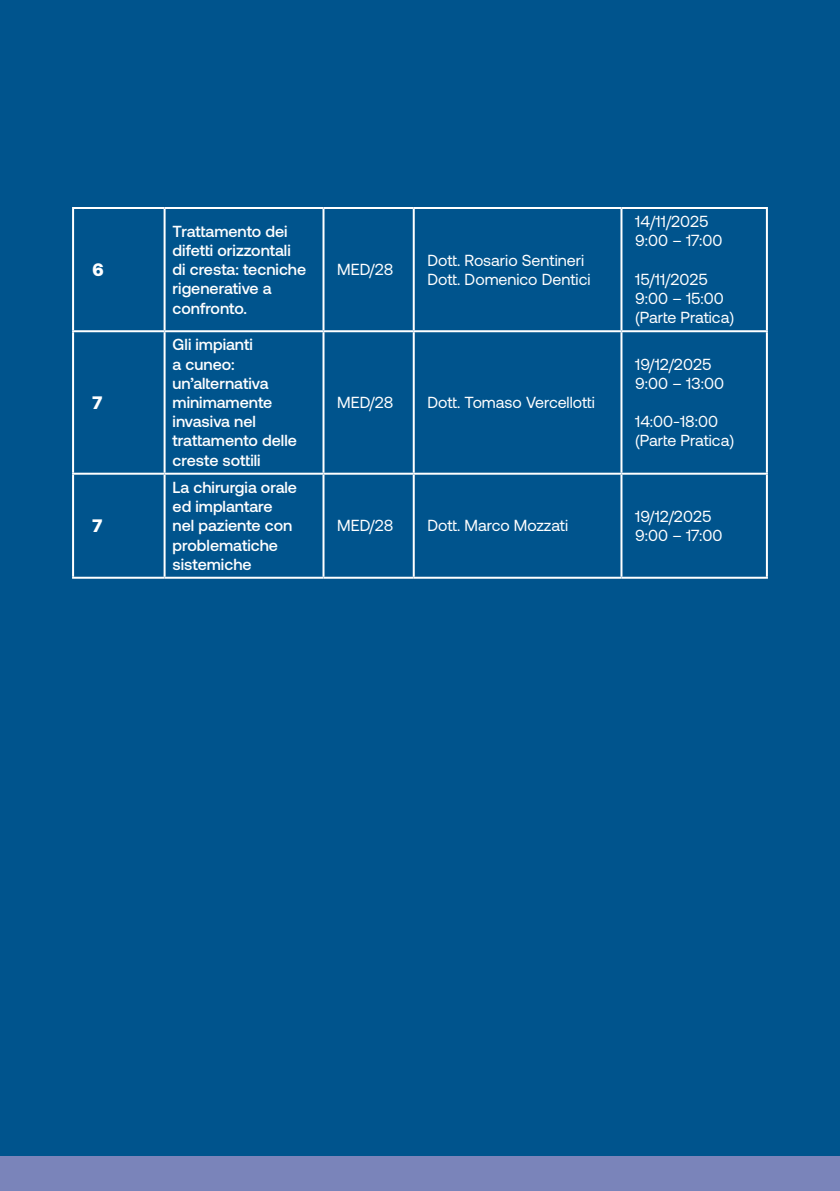
<style>
.page{position:relative;width:840px;height:1191px;background:#fff}
.page>*{position:absolute;margin:0;border:0;box-sizing:border-box;transform-origin:0 0}
.t1{font:900 18px "Aeonik";color:#fff}
.t2{font:500 16px/19.2px "Aeonik";color:#fff}
.t3{font:16px/19.2px "Aeonik";color:#fff}
</style>
<div class="page">
<div style="left:0;top:0;width:839px;height:1191px;background:#00548d"></div>
<div style="left:0;top:1157px;width:839px;height:34px;background:#7a84ba"></div>
<hr style="left:72px;top:207px;width:92px;height:2px;background:#fff">
<hr style="left:72px;top:209px;width:2px;height:121px;background:#fff">
<hr style="left:164px;top:207px;width:159px;height:2px;background:#fff">
<hr style="left:163px;top:209px;width:2px;height:121px;background:#fff">
<hr style="left:323px;top:207px;width:90px;height:2px;background:#fff">
<hr style="left:322px;top:209px;width:2px;height:121px;background:#fff">
<hr style="left:413px;top:207px;width:208px;height:2px;background:#fff">
<hr style="left:412px;top:209px;width:2px;height:121px;background:#fff">
<hr style="left:621px;top:207px;width:146px;height:2px;background:#fff">
<hr style="left:620px;top:209px;width:2px;height:121px;background:#fff">
<hr style="left:765px;top:209px;width:2px;height:121px;background:#fff">
<hr style="left:72px;top:330px;width:92px;height:2px;background:#fff">
<hr style="left:72px;top:332px;width:2px;height:141px;background:#fff">
<hr style="left:164px;top:330px;width:159px;height:2px;background:#fff">
<hr style="left:163px;top:332px;width:2px;height:141px;background:#fff">
<hr style="left:323px;top:330px;width:90px;height:2px;background:#fff">
<hr style="left:322px;top:332px;width:2px;height:141px;background:#fff">
<hr style="left:413px;top:330px;width:208px;height:2px;background:#fff">
<hr style="left:412px;top:332px;width:2px;height:141px;background:#fff">
<hr style="left:621px;top:330px;width:146px;height:2px;background:#fff">
<hr style="left:620px;top:332px;width:2px;height:141px;background:#fff">
<hr style="left:765px;top:332px;width:2px;height:141px;background:#fff">
<hr style="left:72px;top:473px;width:92px;height:2px;background:#fff">
<hr style="left:72px;top:475px;width:2px;height:102px;background:#fff">
<hr style="left:164px;top:473px;width:159px;height:2px;background:#fff">
<hr style="left:163px;top:475px;width:2px;height:102px;background:#fff">
<hr style="left:323px;top:473px;width:90px;height:2px;background:#fff">
<hr style="left:322px;top:475px;width:2px;height:102px;background:#fff">
<hr style="left:413px;top:473px;width:208px;height:2px;background:#fff">
<hr style="left:412px;top:475px;width:2px;height:102px;background:#fff">
<hr style="left:621px;top:473px;width:146px;height:2px;background:#fff">
<hr style="left:620px;top:475px;width:2px;height:102px;background:#fff">
<hr style="left:765px;top:475px;width:2px;height:102px;background:#fff">
<hr style="left:72px;top:577px;width:92px;height:2px;background:#fff">
<hr style="left:164px;top:577px;width:159px;height:2px;background:#fff">
<hr style="left:323px;top:577px;width:90px;height:2px;background:#fff">
<hr style="left:413px;top:577px;width:208px;height:2px;background:#fff">
<hr style="left:621px;top:577px;width:146px;height:2px;background:#fff">
<p class="t1" style="left:92px;top:259px;width:13px">6</p>
<p class="t1" style="left:92px;top:392px;width:11px">7</p>
<p class="t1" style="left:92px;top:515px;width:11px">7</p>
<p class="t2" style="left:172px;top:221px;width:135px">Trattamento dei difetti orizzontali di cresta: tecniche rigenerative a confronto.</p>
<p class="t2" style="left:172px;top:335px;width:126px">Gli impianti<br>a cuneo: un’alternativa minimamente invasiva nel trattamento delle creste sottili</p>
<p class="t2" style="left:172px;top:477px;width:126px">La chirurgia orale ed implantare nel paziente con problematiche sistemiche</p>
<p class="t3" style="left:337px;top:260px;width:58px">MED/28</p>
<p class="t3" style="left:427px;top:250px;width:164px">Dott. Rosario Sentineri<br>Dott. Domenico Dentici</p>
<p class="t3" style="left:337px;top:393px;width:58px">MED/28</p>
<p class="t3" style="left:427px;top:393px;width:169px">Dott. Tomaso Vercellotti</p>
<p class="t3" style="left:634px;top:212px;width:89px">14/11/2025<br>9:00 – 17:00</p>
<p class="t3" style="left:634px;top:270px;width:100px">15/11/2025<br>9:00 – 15:00 (Parte Pratica)</p>
<p class="t3" style="left:634px;top:354px;width:90px">19/12/2025<br>9:00 – 13:00</p>
<p class="t3" style="left:634px;top:412px;width:100px">14:00-18:00 (Parte Pratica)</p>
<p class="t3" style="left:337px;top:516px;width:58px">MED/28</p>
<p class="t3" style="left:427px;top:516px;width:142px">Dott. Marco Mozzati</p>
<p class="t3" style="left:634px;top:506px;width:89px">19/12/2025<br>9:00 – 17:00</p>
</div>
